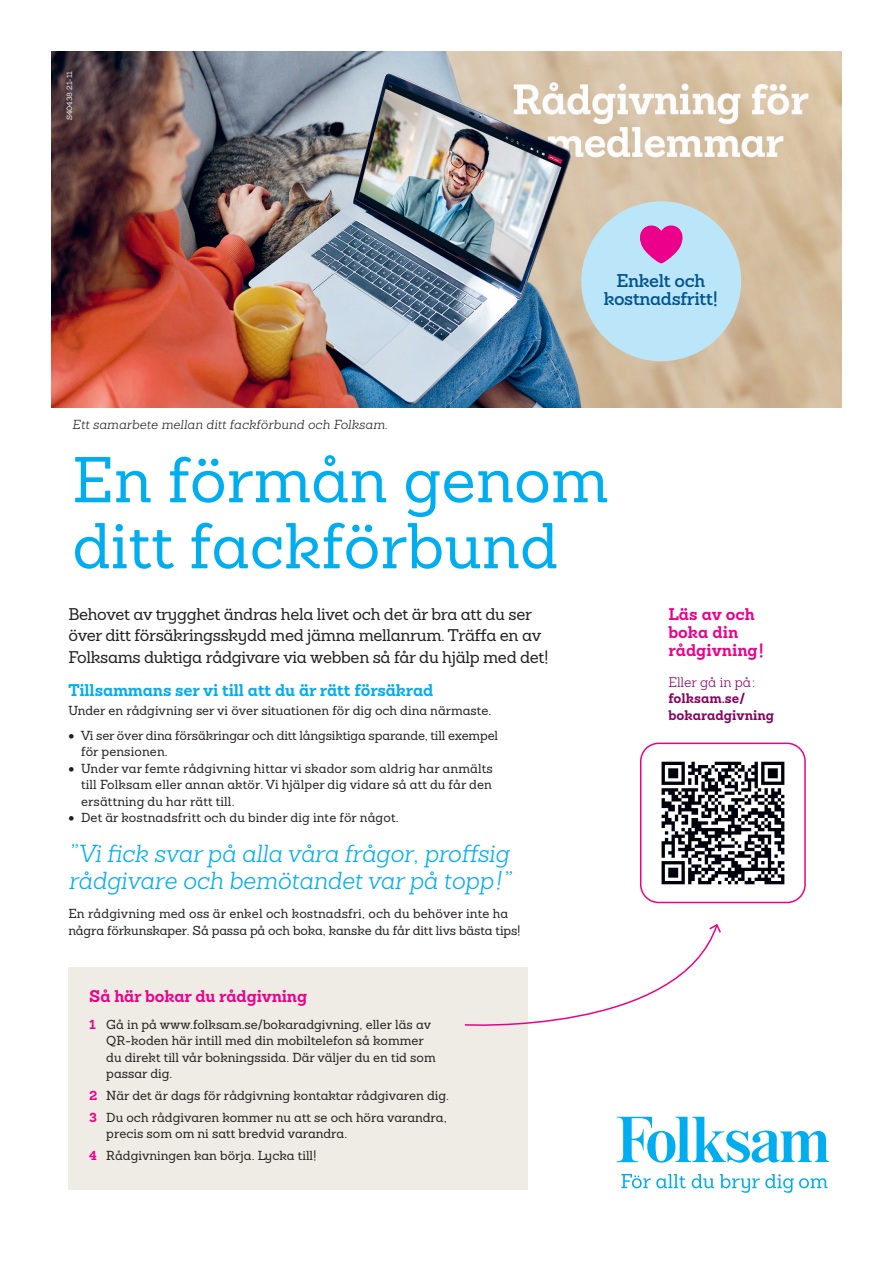
<style>
.page{position:relative;width:893px;height:1263px;background:#fff}
.page>*{position:absolute;margin:0;border:0;box-sizing:border-box;transform-origin:0 0}
.t1{font:500 63px/66px "Sanchez Folksam";color:#00adef}
.t2{font:italic 300 24px/27px "Sanchez Folksam";letter-spacing:-.01em;color:#00adef}
.t3{font:600 18px/18px "Sanchez Folksam";letter-spacing:-.02em;color:#00548e;text-align:center}
.t4{font:500 16.5px/21px "Sanchez Folksam";letter-spacing:-.02em;color:#221f1f}
.t5{font:700 16.5px/18px "Sanchez Folksam";color:#ec008b}
.t6{font:700 16.5px "Sanchez Folksam";letter-spacing:-.01em;color:#00adef}
.t7{font:700 13.5px/16.5px "Sanchez Folksam";color:#85005e}
.t8{font:300 13.5px "Sanchez Folksam";color:#85005e}
.t9{font:500 12.75px/16.5px "Sanchez Folksam";color:#221f1f}
.t10{font:italic 300 12.75px "Sanchez Folksam";letter-spacing:.01em;color:#221f1f}
.t11{font:500 7.5px "Sanchez Folksam";color:#eeece4}
.s1{font-weight:700;color:#ec008b}
</style>
<div class="page">
<div style="left:68px;top:968px;width:460px;height:222px;background:#eeece4"></div>
<img style="left:51px;top:51px;width:791px;height:357px">
<svg style="left:617px;top:1117px;width:212px;height:46px"></svg>
<svg style="left:621px;top:1174px;width:65px;height:14px"></svg>
<svg style="left:692px;top:1174px;width:22px;height:14px"></svg>
<svg style="left:720px;top:1174px;width:107px;height:19px"></svg>
<svg style="left:463px;top:924px;width:258px;height:102px"></svg>
<img style="left:641px;top:745px;width:164px;height:157px">
<div style="left:640px;top:742px;width:166px;height:161px;border:2px solid #ec008b;border-radius:18px"></div>
<div style="left:581px;top:201px;width:160px;height:160px;background:#bbe6fa;border-radius:50%"></div>
<svg style="left:640px;top:225px;width:42px;height:38px"></svg>
<p class="t11" style="left:67px;top:120px;width:51px;rotate:-90deg">S40438 21-11</p>
<h3 class="t3" style="left:604px;top:271px;width:116px">Enkelt och kostnadsfritt!</h3>
<p class="t10" style="left:72px;top:419px;width:317px">Ett samarbete mellan ditt fackförbund och Folksam.</p>
<h1 class="t1" style="left:72px;top:453px;width:538px">En förmån genom ditt fackförbund</h1>
<p class="t4" style="left:68px;top:606px;width:482px">Behovet av trygghet ändras hela livet och det är bra att du ser över ditt försäkringsskydd med jämna mellanrum. Träffa en av<br>Folksams duktiga rådgivare via webben så får du hjälp med det!</p>
<p class="t6" style="left:68px;top:684px;width:366px">Tillsammans ser vi till att du är rätt försäkrad</p>
<p class="t9" style="left:68px;top:703px;width:424px">Under en rådgivning ser vi över situationen för dig och dina närmaste.</p>
<p class="t9" style="left:81px;top:728px;width:419px;text-indent:-13px">• Vi ser över dina försäkringar och ditt långsiktiga sparande, till exempel för pensionen.</p>
<p class="t9" style="left:81px;top:761px;width:413px;text-align:justify;text-indent:-13px">• Under var femte rådgivning hittar vi skador som aldrig har anmälts till Folksam eller annan aktör. Vi hjälper dig vidare så att du får den ersättning du har rätt till.</p>
<p class="t9" style="left:68px;top:811px;width:332px">• Det är kostnadsfritt och du binder dig inte för något.</p>
<h2 class="t2" style="left:68px;top:842px;width:444px">”Vi fick svar på alla våra frågor, proffsig rådgivare och bemötandet var på topp!”</h2>
<p class="t9" style="left:68px;top:907px;width:454px">En rådgivning med oss är enkel och kostnadsfri, och du behöver inte ha några förkunskaper. Så passa på och boka, kanske du får ditt livs bästa tips!</p>
<p class="t5" style="left:89px;top:988px;width:219px">Så här bokar du rådgivning</p>
<p class="t9" style="left:106px;top:1017px;width:331px;text-indent:-17px"><span class="s1">1</span> Gå in på www.folksam.se/bokaradgivning, eller läs av QR-koden här intill med din mobiltelefon så kommer du direkt till vår bokningssida. Där väljer du en tid som passar dig.</p>
<p class="t9" style="left:89px;top:1086px;width:361px;line-height:21.8px"><span class="s1">2</span> När det är dags för rådgivning kontaktar rådgivaren dig.<br><span class="s1">3</span> Du och rådgivaren kommer nu att se och höra varandra,</p>
<p class="t9" style="left:89px;top:1124px;width:259px;line-height:21.8px;text-indent:17px">precis som om ni satt bredvid varandra.<br><span class="s1">4</span> Rådgivningen kan börja. Lycka till!</p>
<p class="t5" style="left:668px;top:607px;width:97px">Läs av och boka din rådgivning!</p>
<p class="t8" style="left:668px;top:677px;width:88px">Eller gå in på:</p>
<p class="t7" style="left:668px;top:691px;width:107px">folksam.se/ bokaradgivning</p>
</div>
